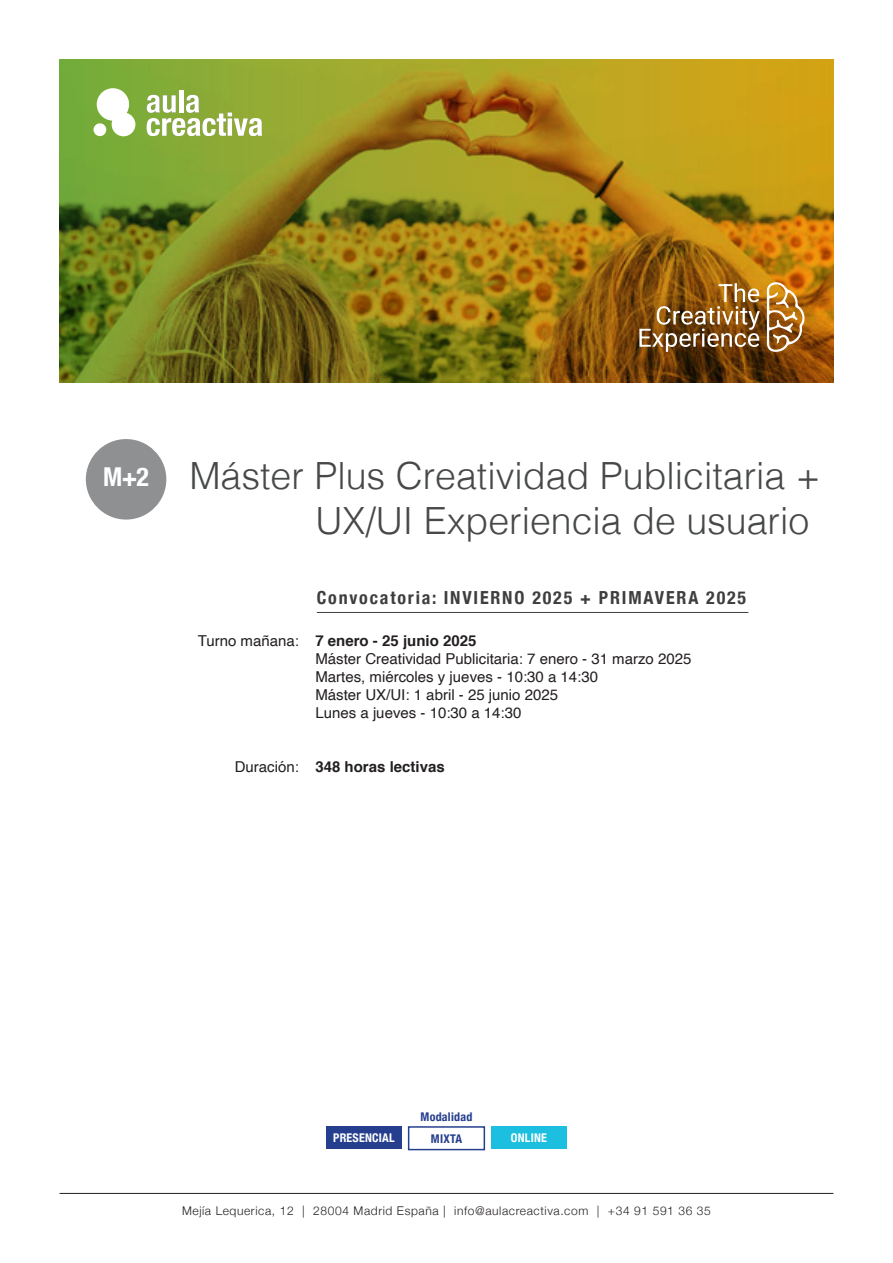
<style>
.page{position:relative;width:893px;height:1263px;background:#fff}
.page>*{position:absolute;margin:0;border:0;box-sizing:border-box;transform-origin:0 0}
.t1{font:300 37.5px "Helvetica";color:#464849}
.subtítulo{font:700 condensed 25.95px "Helvetica Neue";color:#fff}
.t2{font:700 condensed 18px "Helvetica Neue";letter-spacing:.1em;color:#3e3e3f}
.texto{font:15px/18px "Helvetica";color:#231f20}
.texto-2{font:700 15px "Helvetica";color:#231f20}
.t3{font:300 12px "Helvetica Neue";letter-spacing:.05em;color:#231f20}
.t4{font:700 condensed 12px "Helvetica Neue";letter-spacing:.02em;color:#fff}
.t5{font:700 condensed 12px "Helvetica Neue";letter-spacing:.02em;color:#253f8e}
.s1{font-weight:700}
.s2{font-weight:400}
</style>
<div class="page">
<div style="left:326px;top:1126px;width:76px;height:23px;background:#253f8e"></div>
<div style="left:408px;top:1126px;width:77px;height:24px;border:2px solid #253f8e"></div>
<div style="left:491px;top:1126px;width:76px;height:23px;background:#1cbfdf"></div>
<hr style="left:60px;top:1193px;width:773px;height:1px;background:#231f20">
<hr style="left:317px;top:612px;width:431px;height:1px;background:#3e3e3f">
<div style="left:86px;top:439px;width:80px;height:81px;background:#8e9092;border-radius:50%"></div>
<img style="left:60px;top:60px;width:773px;height:323px">
<hr style="left:179px;top:90px;width:4px;height:23px;background:#fff">
<svg style="left:147px;top:95px;width:115px;height:41px"></svg>
<svg style="left:97px;top:88px;width:38px;height:48px"></svg>
<div style="left:94px;top:123px;width:12px;height:13px;background:#fff;border-radius:50%"></div>
<hr style="left:639px;top:329px;width:3px;height:18px;background:#fff">
<svg style="left:641px;top:283px;width:119px;height:69px;background:#936835"></svg>
<svg style="left:767px;top:282px;width:38px;height:70px"></svg>
<p class="subtítulo" style="left:103px;top:455px;width:47px">M+2</p>
<p class="t1" style="left:189px;top:443px;width:633px">Máster Plus Creatividad Publicitaria +</p>
<p class="t1" style="left:315px;top:488px;width:495px">UX/UI Experiencia de usuario</p>
<p class="t2" style="left:317px;top:582px;width:431px">Convocatoria: INVIERNO 2025 + PRIMAVERA 2025</p>
<p class="texto" style="left:315px;top:632px;width:377px;text-indent:-118px">Turno mañana: <span class="s1">7 enero - 25 junio 2025<br></span>Máster Creatividad Publicitaria: 7 enero - 31 marzo 2025<br>Martes, miércoles y jueves - 10:30 a 14:30<br>Máster UX/UI: 1 abril - 25 junio 2025<br>Lunes a jueves - 10:30 a 14:30</p>
<p class="texto-2" style="left:235px;top:754px;width:211px"><span class="s2">Duración:</span> 348 horas lectivas</p>
<p class="t5" style="left:421px;top:1107px;width:53px">Modalidad</p>
<p class="t4" style="left:333px;top:1127px;width:63px">PRESENCIAL</p>
<p class="t5" style="left:431px;top:1128px;width:33px">MIXTA</p>
<p class="t4" style="left:511px;top:1127px;width:38px">ONLINE</p>
<p class="t3" style="left:182px;top:1201px;width:530px">Mejía Lequerica, 12 | 28004 Madrid España | info@aulacreactiva.com | +34 91 591 36 35</p>
</div>
